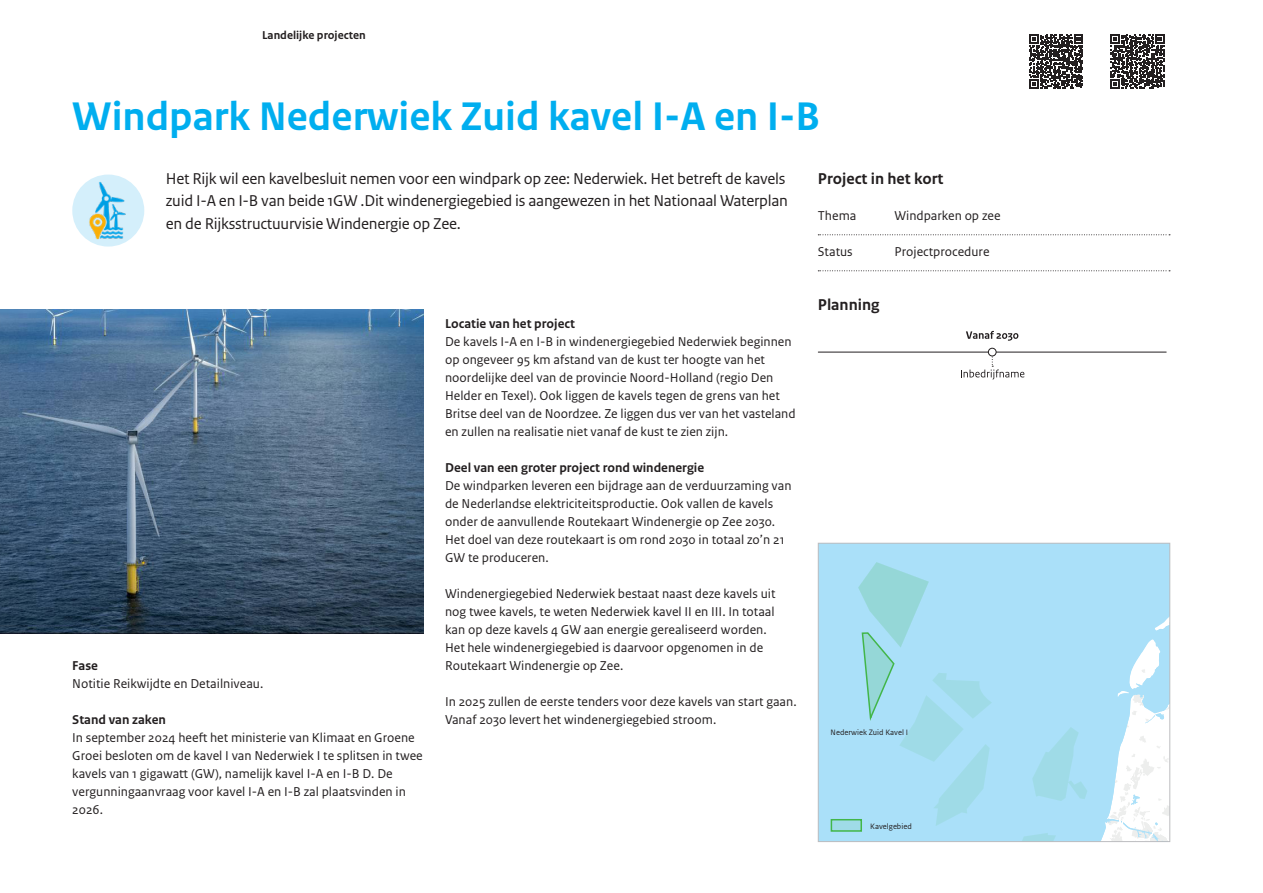
<style>
.page{position:relative;width:1263px;height:893px;background:#fff}
.page>*{position:absolute;margin:0;border:0;box-sizing:border-box;transform-origin:0 0}
.H1_project{font:700 42px "Rijksoverheid Sans Text";color:#00aeef}
.P_intro_project{font:16.5px/22.5px "Rijksoverheid Sans Text";letter-spacing:-.015em;color:#231f20}
.H_project{font:700 16.5px "Rijksoverheid Sans Text";color:#231f20}
.Brood{font:13.5px/18px "Rijksoverheid Sans Text";color:#231f20}
.Alineakop{font:700 13.5px "Rijksoverheid Sans Text";color:#231f20}
.Ll_project{font:13.5px "Rijksoverheid Sans Text";color:#231f20}
.t1{font:700 12px "Rijksoverheid Sans Text";color:#231f20}
.t2{font:8.25px "Rijksoverheid Sans Text";color:#231f20}
</style>
<div class="page">
<svg style="left:1110px;top:35px;width:54px;height:53px"></svg>
<svg style="left:1029px;top:35px;width:54px;height:53px"></svg>
<img style="left:0;top:310px;width:424px;height:324px">
<svg style="left:818px;top:234px;width:352px;height:1px"></svg>
<svg style="left:818px;top:270px;width:352px;height:1px"></svg>
<hr style="left:818px;top:352px;width:348px;height:1px;background:#231f20">
<svg style="left:966px;top:331px;width:52px;height:10px"></svg>
<svg style="left:961px;top:352px;width:63px;height:28px"></svg>
<div style="left:988px;top:348px;width:8px;height:8px;background:#fff;border-radius:50%"></div>
<div style="left:988px;top:348px;width:8px;height:8px;border:1px solid #231f20;border-radius:50%"></div>
<div style="left:820px;top:545px;width:68px;height:295px;background:#aae0f9"></div>
<div style="left:888px;top:545px;width:280px;height:295px;background:#aae0f9"></div>
<svg style="left:999px;top:566px;width:169px;height:274px;background:#b6e4f8"></svg>
<svg style="left:858px;top:562px;width:134px;height:264px;background:#a4ddf0"></svg>
<div style="left:818px;top:543px;width:352px;height:299px;border:1px solid #bcbdc0"></div>
<div style="left:831px;top:820px;width:30px;height:11px;background:#9fdbe7"></div>
<div style="left:831px;top:819px;width:31px;height:13px;border:2px solid #42b649"></div>
<div style="left:72px;top:175px;width:72px;height:72px;background:#d4effb;border-radius:50%"></div>
<img style="left:79px;top:182px;width:58px;height:57px">
<p class="t1" style="left:262px;top:29px;width:105px">Landelijke projecten</p>
<h1 class="H1_project" style="left:72px;top:92px;width:749px">Windpark Nederwiek Zuid kavel I-A en I-B</h1>
<p class="P_intro_project" style="left:166px;top:167px;width:624px">Het Rijk wil een kavelbesluit nemen voor een windpark op zee: Nederwiek. Het betreft de kavels zuid I-A en I-B van beide 1GW .Dit windenergiegebied is aangewezen in het Nationaal Waterplan en de Rijksstructuurvisie Windenergie op Zee.</p>
<h2 class="Alineakop" style="left:72px;top:658px;width:27px">Fase</h2>
<p class="Brood" style="left:72px;top:674px;width:193px">Notitie Reikwijdte en Detailniveau.</p>
<h2 class="Alineakop" style="left:72px;top:712px;width:95px">Stand van zaken</h2>
<p class="Brood" style="left:72px;top:728px;width:352px">In september 2024 heeft het ministerie van Klimaat en Groene Groei besloten om de kavel I van Nederwiek I te splitsen in twee kavels van 1 gigawatt (GW), namelijk kavel I-A en I-B D. De vergunningaanvraag voor kavel I-A en I-B zal plaatsvinden in 2026.</p>
<h2 class="Alineakop" style="left:445px;top:316px;width:131px">Locatie van het project</h2>
<p class="Brood" style="left:445px;top:332px;width:352px">De kavels I-A en I-B in windenergiegebied Nederwiek beginnen op ongeveer 95 km afstand van de kust ter hoogte van het noordelijke deel van de provincie Noord-Holland (regio Den Helder en Texel). Ook liggen de kavels tegen de grens van het Britse deel van de Noordzee. Ze liggen dus ver van het vasteland en zullen na realisatie niet vanaf de kust te zien zijn.</p>
<h2 class="Alineakop" style="left:445px;top:459px;width:261px">Deel van een groter project rond windenergie</h2>
<p class="Brood" style="left:445px;top:476px;width:348px">De windparken leveren een bijdrage aan de verduurzaming van de Nederlandse elektriciteitsproductie. Ook vallen de kavels onder de aanvullende Routekaart Windenergie op Zee 2030.<br>Het doel van deze routekaart is om rond 2030 in totaal zo’n 21<br>GW te produceren.</p>
<p class="Brood" style="left:445px;top:584px;width:332px">Windenergiegebied Nederwiek bestaat naast deze kavels uit nog twee kavels, te weten Nederwiek kavel II en III. In totaal kan op deze kavels 4 GW aan energie gerealiseerd worden.<br>Het hele windenergiegebied is daarvoor opgenomen in de Routekaart Windenergie op Zee.</p>
<p class="Brood" style="left:445px;top:692px;width:353px">In 2025 zullen de eerste tenders voor deze kavels van start gaan.<br>Vanaf 2030 levert het windenergiegebied stroom.</p>
<h2 class="H_project" style="left:818px;top:169px;width:127px">Project in het kort</h2>
<p class="Ll_project" style="left:818px;top:207px;width:40px">Thema</p>
<p class="Ll_project" style="left:894px;top:207px;width:108px">Windparken op zee</p>
<p class="Ll_project" style="left:818px;top:243px;width:36px">Status</p>
<p class="Ll_project" style="left:894px;top:243px;width:97px">Projectprocedure</p>
<h2 class="H_project" style="left:818px;top:295px;width:63px">Planning</h2>
<p class="t2" style="left:831px;top:728px;width:79px">Nederwiek Zuid Kavel I</p>
<p class="t2" style="left:870px;top:822px;width:43px">Kavelgebied</p>
</div>
